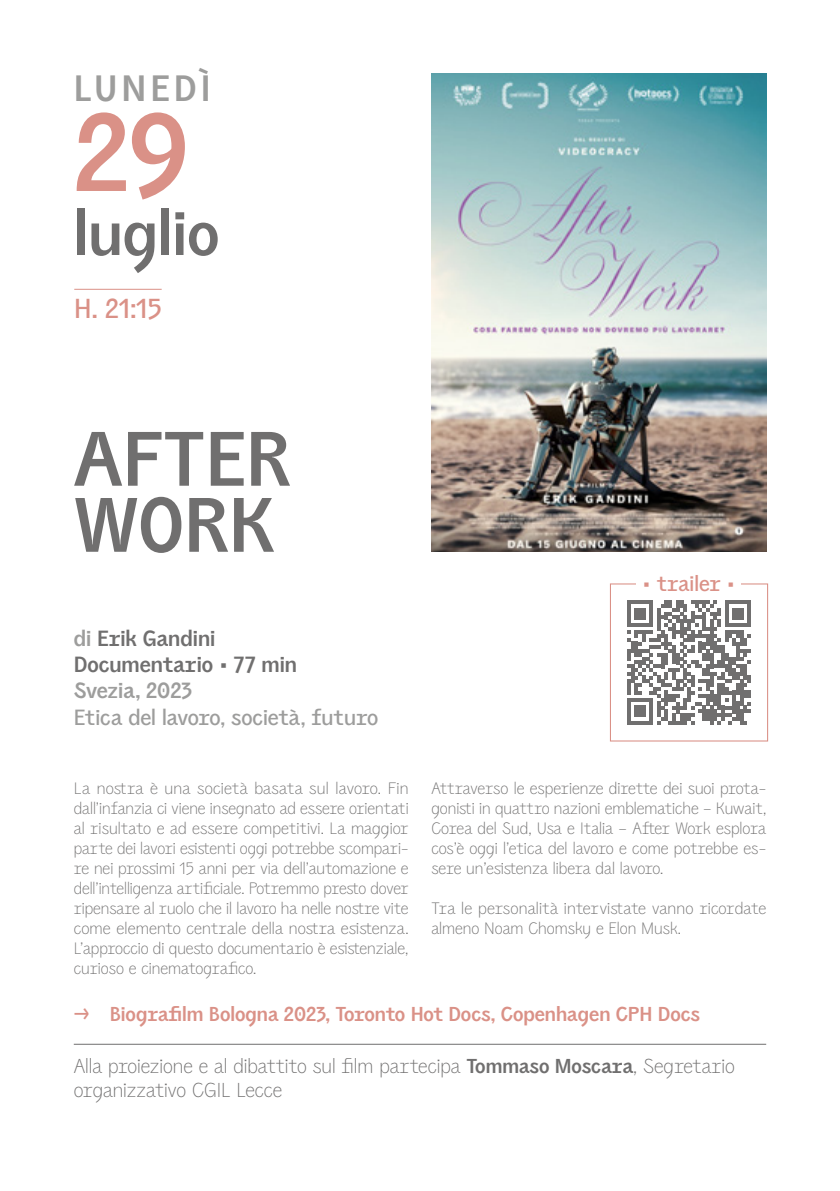
<style>
.page{position:relative;width:840px;height:1191px;background:#fff}
.page>*{position:absolute;margin:0;border:0;box-sizing:border-box;transform-origin:0 0}
.t1{font:600 120px "PP Air";color:#da9187}
.t2{font:600 84px/66px "PP Air";color:#706f6f}
.t3{font:600 68px "PP Air";color:#706f6f}
.t4{font:600 40px "PP Air";letter-spacing:.1em;color:#9d9d9c}
.t5{font:500 30px "PP Air";color:#da9187}
.t6{font:600 24px/26px "PP Air";color:#706f6f}
.t7{font:500 24px "PP Air";color:#9d9d9c}
.t8{font:600 24px "PP Air";letter-spacing:-.005em;color:#9d9d9c}
.t9{font:500 23.6px "PP Air";color:#da9187}
.t10{font:200 22px/24px "PP Air";color:#706f6f}
.t11{font:600 22px "PP Air";color:#da9187}
.t12{font:200 18px/20px "PP Air";color:#706f6f;text-align:justify}
.s1{color:#9d9d9c}
.s2{font-weight:600}
</style>
<div class="page">
<img style="left:431px;top:74px;width:334px;height:478px">
<hr style="left:74px;top:1043px;width:691px;height:1px;background:#706f6f">
<svg style="left:627px;top:600px;width:123px;height:124px"></svg>
<div style="left:609px;top:583px;width:158px;height:158px;border:1px solid #da9187"></div>
<div style="left:636px;top:574px;width:104px;height:16px;background:#fff"></div>
<hr style="left:74px;top:289px;width:87px;height:1px;background:#da9187">
<h3 class="t4" style="left:74px;top:66px;width:138px">LUNEDÌ</h3>
<h1 class="t1" style="left:74px;top:85px;width:116px">29</h1>
<h3 class="t3" style="left:74px;top:195px;width:147px">luglio</h3>
<h3 class="t5" style="left:74px;top:292px;width:89px">H. 21:15</h3>
<h2 class="t2" style="left:74px;top:428px;width:218px">AFTER<br>WORK</h2>
<h3 class="t6" style="left:74px;top:626px;width:225px"><span class="s1">di</span> Erik Gandini<br>Documentario • 77 min</h3>
<h3 class="t8" style="left:74px;top:677px;width:120px">Svezia, 2023</h3>
<h3 class="t7" style="left:74px;top:703px;width:306px">Etica del lavoro, società, futuro</h3>
<h3 class="t9" style="left:642px;top:570px;width:95px">• trailer •</h3>
<p class="t12" style="left:74px;top:778px;width:336px">La nostra è una società basata sul lavoro. Fin dall’infanzia ci viene insegnato ad essere orientati al risultato e ad essere competitivi. La maggior parte dei lavori esistenti oggi potrebbe scompari&shy;re nei prossimi 15 anni per via dell’automazione e dell’intelligenza artificiale. Potremmo presto dover ripensare al ruolo che il lavoro ha nelle nostre vite come elemento centrale della nostra esistenza.<br>L’approccio di questo documentario è esistenziale, curioso e cinematografico.</p>
<p class="t12" style="left:431px;top:778px;width:336px">Attraverso le esperienze dirette dei suoi prota&shy;gonisti in quattro nazioni emblematiche – Kuwait, Corea del Sud, Usa e Italia – After Work esplora cos’è oggi l’etica del lavoro e come potrebbe es&shy;sere un’esistenza libera dal lavoro.</p>
<p class="t12" style="left:431px;top:898px;width:336px">Tra le personalità intervistate vanno ricordate almeno Noam Chomsky e Elon Musk.</p>
<p class="t11" style="left:74px;top:1001px;width:627px">→ Biografilm Bologna 2023, Toronto Hot Docs, Copenhagen CPH Docs</p>
<p class="t10" style="left:74px;top:1054px;width:662px">Alla proiezione e al dibattito sul film partecipa <span class="s2">Tommaso Moscara</span>, Segretario organizzativo CGIL Lecce</p>
</div>
